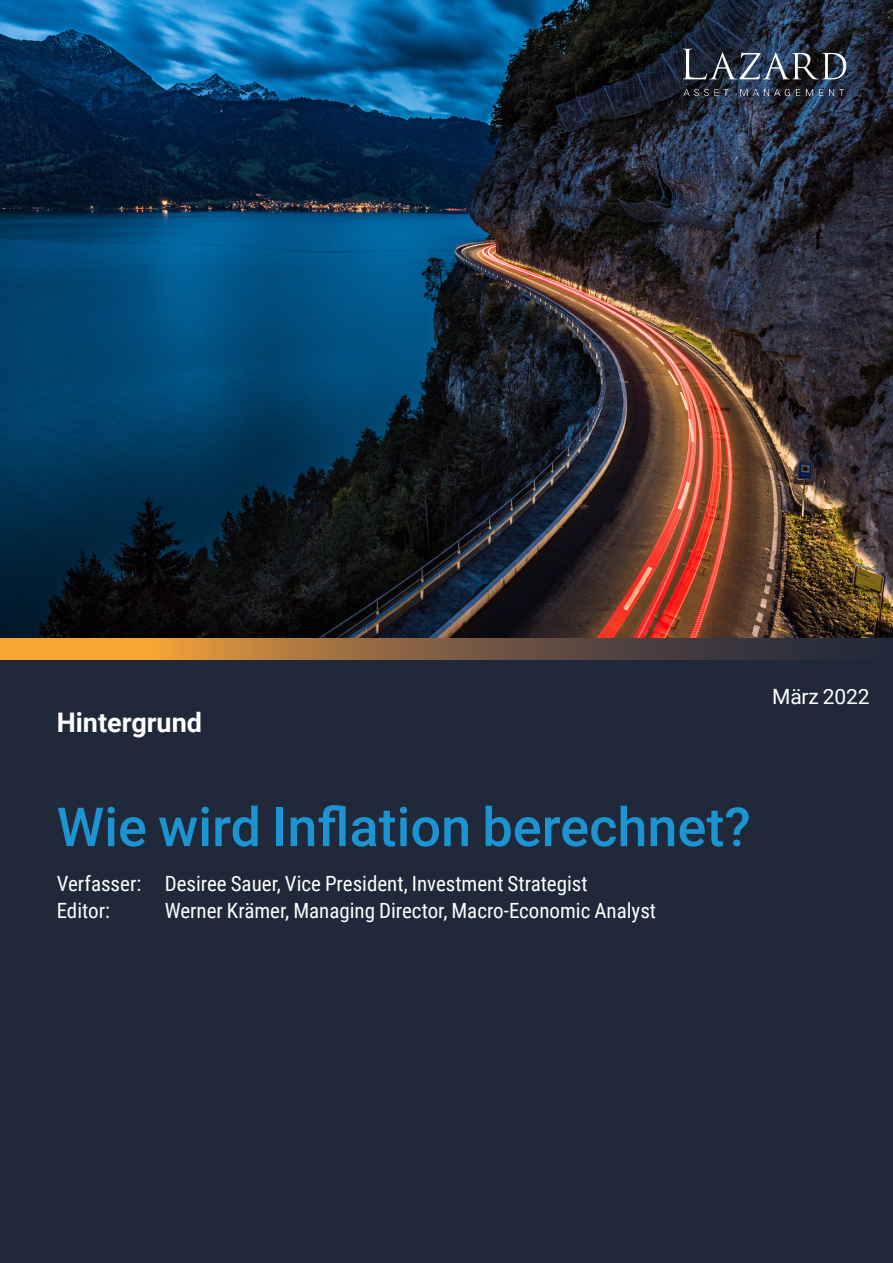
<style>
.page{position:relative;width:893px;height:1263px;background:#fff}
.page>*{position:absolute;margin:0;border:0;box-sizing:border-box;transform-origin:0 0}
.t1{font:500 54px "Roboto";color:#1c94d2}
.t2{font:700 27px "Roboto";color:#fff}
.t3{font:21px/27px "Roboto Condensed";color:#fff}
.t4{font:21px "Roboto";letter-spacing:-.01em;color:#fff}
</style>
<div class="page">
<img style="left:0;top:0;width:893px;height:639px">
<div style="left:0;top:642px;width:893px;height:621px;background:#1f293a"></div>
<svg style="left:683px;top:49px;width:165px;height:30px"></svg>
<svg style="left:683px;top:89px;width:161px;height:7px"></svg>
<svg style="left:0;top:639px;width:893px;height:21px"></svg>
<p class="t2" style="left:57px;top:704px;width:147px">Hintergrund</p>
<p class="t4" style="left:772px;top:682px;width:99px">März 2022</p>
<h1 class="t1" style="left:57px;top:789px;width:695px">Wie wird Inflation berechnet?</h1>
<p class="t3" style="left:57px;top:869px;width:532px">Verfasser: Desiree Sauer, Vice President, Investment Strategist<br>Editor:</p>
<p class="t3" style="left:165px;top:896px;width:493px">Werner Krämer, Managing Director, Macro-Economic Analyst</p>
</div>
